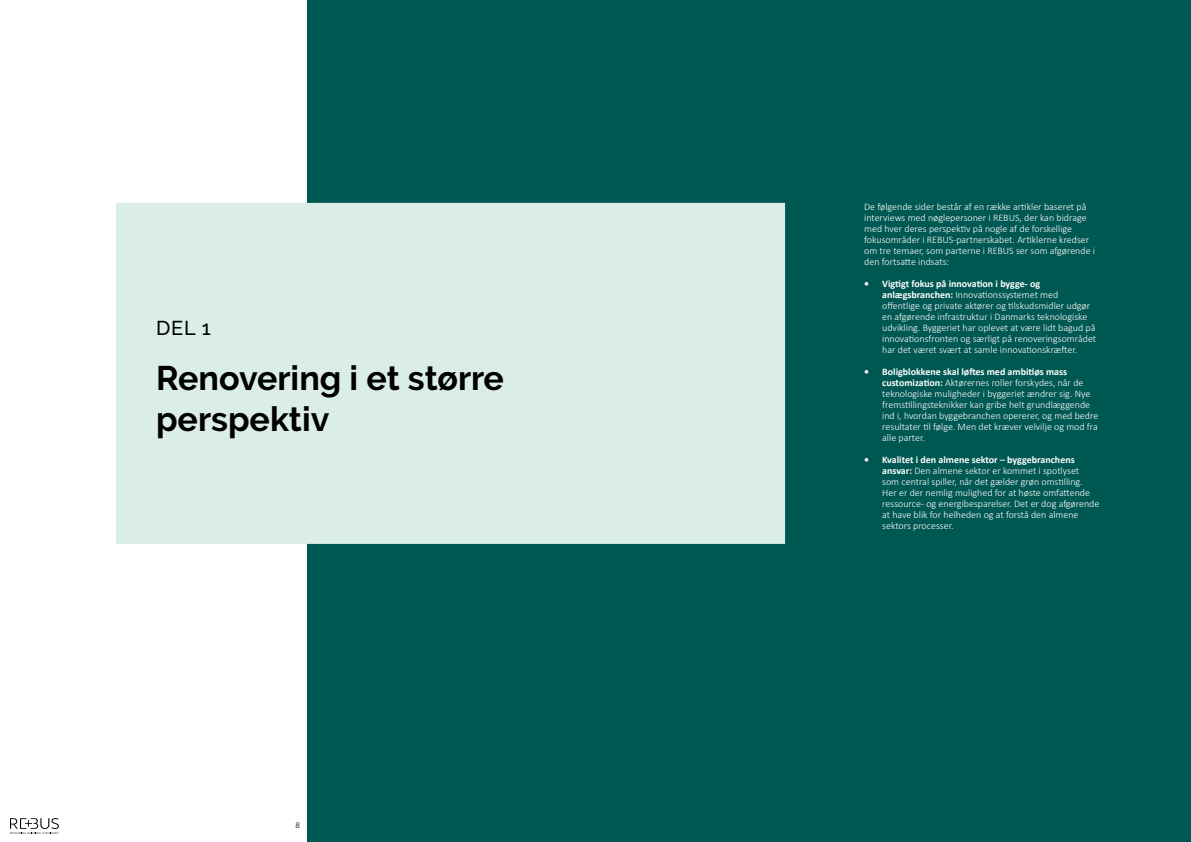
<style>
.page{position:relative;width:1191px;height:842px;background:#fff}
.page>*{position:absolute;margin:0;border:0;box-sizing:border-box;transform-origin:0 0}
.t1{font:700 34px/40.8px "Raleway";color:#000}
.t2{font:500 20px "Raleway";color:#000}
.t3{font:300 10px/11px "Calibri";color:#fff}
.t4{font:300 9px "Calibri";color:#000}
.s1{font-weight:700}
</style>
<div class="page">
<svg style="left:10px;top:818px;width:49px;height:16px"></svg>
<div style="left:307px;top:0;width:884px;height:842px;background:#005852"></div>
<div style="left:136px;top:223px;width:629px;height:301px;background:#dbede7"></div>
<div style="left:116px;top:203px;width:669px;height:341px;border:40px solid #dbede7"></div>
<h2 class="t2" style="left:156px;top:316px;width:56px">DEL 1</h2>
<h1 class="t1" style="left:156px;top:358px;width:349px">Renovering i et større perspektiv</h1>
<p class="t4" style="left:295px;top:819px;width:6px">8</p>
<p class="t3" style="left:864px;top:201px;width:232px">De følgende sider består af en række artikler baseret på interviews med nøglepersoner i REBUS, der kan bidrage med hver deres perspektiv på nogle af de forskellige fokusområder i REBUS-partnerskabet. Artiklerne kredser om tre temaer, som parterne i REBUS ser som afgørende i den fortsatte indsats:</p>
<p class="t3" style="left:882px;top:278px;width:215px;text-indent:-18px"><span class="s1">• Vigtigt fokus på innovation i bygge- og anlægsbranchen:</span> Innovationssystemet med offentlige og private aktører og tilskudsmidler udgør en afgørende infrastruktur i Danmarks teknologiske udvikling. Byggeriet har oplevet at være lidt bagud på innovationsfronten og særligt på renoveringsområdet har det været svært at samle innovationskræfter.</p>
<p class="t3" style="left:882px;top:366px;width:218px;text-indent:-18px"><span class="s1">• Boligblokkene skal løftes med ambitiøs mass customization:</span> Aktørernes roller forskydes, når de teknologiske muligheder i byggeriet ændrer sig. Nye fremstillingsteknikker kan gribe helt grundlæggende ind i, hvordan byggebranchen opererer, og med bedre resultater til følge. Men det kræver velvilje og mod fra alle parter.</p>
<p class="t3" style="left:882px;top:454px;width:219px;text-indent:-18px"><span class="s1">• Kvalitet i den almene sektor – byggebranchens ansvar:</span> Den almene sektor er kommet i spotlyset<br>som central spiller, når det gælder grøn omstilling.<br>Her er der nemlig mulighed for at høste omfattende ressource- og energibesparelser. Det er dog afgørende at have blik for helheden og at forstå den almene sektors processer.</p>
</div>
